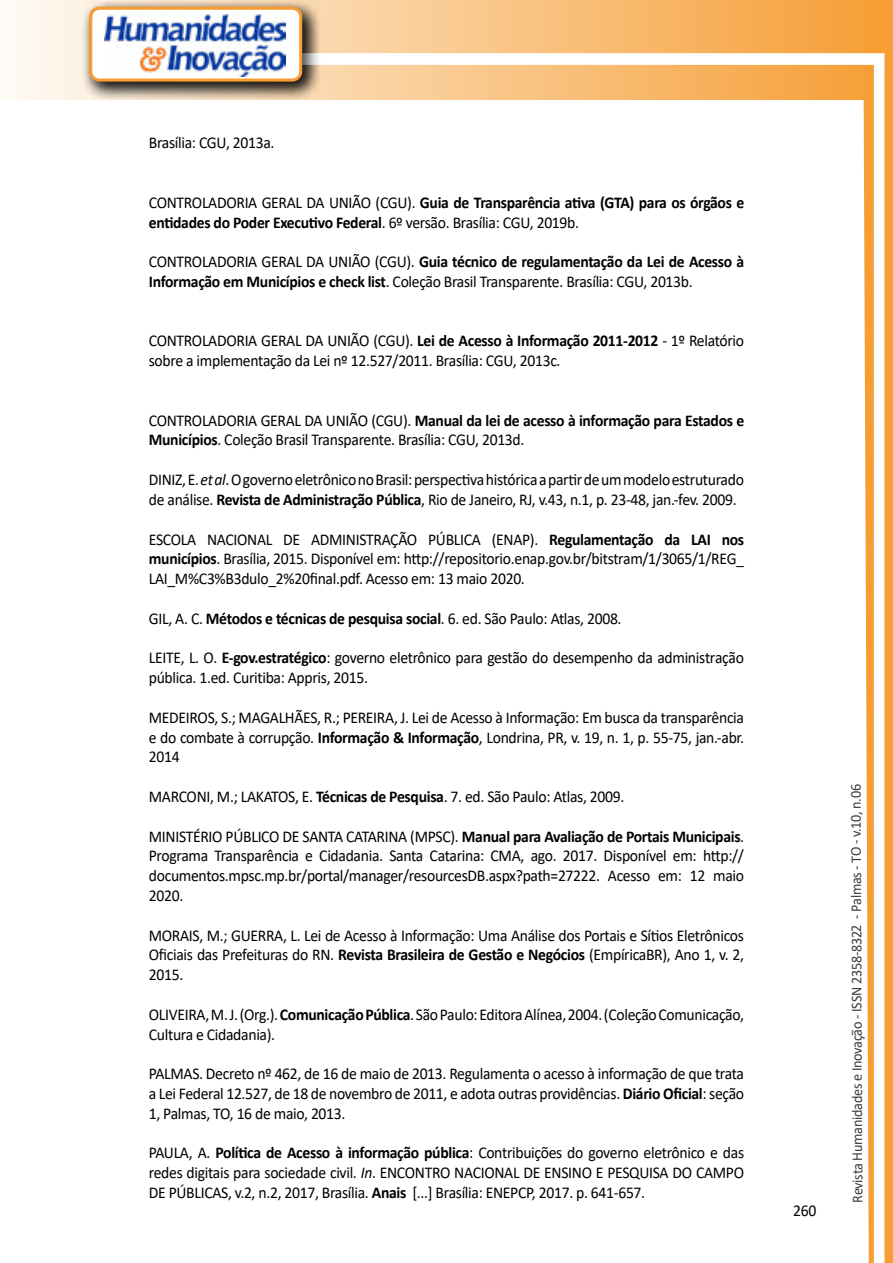
<style>
.page{position:relative;width:893px;height:1263px;background:#fff}
.page>*{position:absolute;margin:0;border:0;box-sizing:border-box;transform-origin:0 0}
.t1{font:16.5px/19.8px "Calibri";letter-spacing:-.02em;color:#000;scale:.95 1}
.t2{font:700 16.5px/19.8px "Calibri";letter-spacing:-.02em;color:#000;scale:.95 1}
.t3{font:15px "Calibri";letter-spacing:-.025em;color:#3c3c3b;scale:.95 1}
.s1{font-weight:400}
.s2{font-weight:700}
.s3{font-style:italic}
</style>
<div class="page">
<svg style="left:5px;top:0;width:858px;height:100px;background:#f9c484"></svg>
<div style="left:302px;top:53px;width:582px;height:12px;background:#fff;border:2px solid #fff"></div>
<svg style="left:863px;top:0;width:30px;height:1263px"></svg>
<div style="left:81px;top:0;width:241px;height:102px;background:#000;opacity:.75"></div>
<div style="left:91px;top:8px;width:210px;height:72px;background:#fff;border-radius:9px"></div>
<img style="left:104px;top:14px;width:181px;height:62px">
<div style="left:89px;top:7px;width:213px;height:75px;border:3px solid #f69e34;border-radius:9px"></div>
<p class="t1" style="left:149px;top:133px;width:134px">Brasília: CGU, 2013a.</p>
<p class="t2" style="left:149px;top:192px;width:628px"><span class="s1">CONTROLADORIA GERAL DA UNIÃO (CGU).</span> Guia de Transparência ativa (GTA) para os órgãos e entidades do Poder Executivo Federal<span class="s1">. 6º versão. Brasília: CGU, 2019b.</span></p>
<p class="t1" style="left:149px;top:251px;width:628px">CONTROLADORIA GERAL DA UNIÃO (CGU). <span class="s2">Guia técnico de regulamentação da Lei de Acesso à<br>Informação em Municípios e check list</span>. Coleção Brasil Transparente. Brasília: CGU, 2013b.</p>
<p class="t1" style="left:149px;top:331px;width:628px">CONTROLADORIA GERAL DA UNIÃO (CGU). <span class="s2">Lei de Acesso à Informação 2011-2012</span> - 1º Relatório sobre a implementação da Lei nº 12.527/2011. Brasília: CGU, 2013c.</p>
<p class="t1" style="left:149px;top:410px;width:628px">CONTROLADORIA GERAL DA UNIÃO (CGU). <span class="s2">Manual da lei de acesso à informação para Estados e<br>Municípios</span>. Coleção Brasil Transparente. Brasília: CGU, 2013d.</p>
<p class="t1" style="left:149px;top:469px;width:628px">DINIZ, E. <span class="s3">et al</span>. O governo eletrônico no Brasil: perspectiva histórica a partir de um modelo estruturado de análise. <span class="s2">Revista de Administração Pública</span>, Rio de Janeiro, RJ, v.43, n.1, p. 23-48, jan.-fev. 2009.</p>
<p class="t1" style="left:149px;top:529px;width:628px;text-align:justify">ESCOLA NACIONAL DE ADMINISTRAÇÃO PÚBLICA (ENAP). <span class="s2">Regulamentação da LAI nos municípios</span>. Brasília, 2015. Disponível em: http://repositorio.enap.gov.br/bitstram/1/3065/1/REG_ LAI_M%C3%B3dulo_2%20final.pdf. Acesso em: 13 maio 2020.</p>
<p class="t1" style="left:149px;top:608px;width:499px">GIL, A. C. <span class="s2">Métodos e técnicas de pesquisa social</span>. 6. ed. São Paulo: Atlas, 2008.</p>
<p class="t1" style="left:149px;top:647px;width:628px">LEITE, L. O. <span class="s2">E-gov.estratégico</span>: governo eletrônico para gestão do desempenho da administração pública. 1.ed. Curitiba: Appris, 2015.</p>
<p class="t1" style="left:149px;top:707px;width:628px;text-align:justify">MEDEIROS, S.; MAGALHÃES, R.; PEREIRA, J. Lei de Acesso à Informação: Em busca da transparência e do combate à corrupção. <span class="s2">Informação &amp; Informação</span>, Londrina, PR, v. 19, n. 1, p. 55-75, jan.-abr.<br>2014</p>
<p class="t1" style="left:149px;top:786px;width:502px">MARCONI, M.; LAKATOS, E. <span class="s2">Técnicas de Pesquisa</span>. 7. ed. São Paulo: Atlas, 2009.</p>
<p class="t1" style="left:149px;top:826px;width:628px;text-align:justify">MINISTÉRIO PÚBLICO DE SANTA CATARINA (MPSC). <span class="s2">Manual para Avaliação de Portais Municipais</span>.<br>Programa Transparência e Cidadania. Santa Catarina: CMA, ago. 2017. Disponível em: http:// documentos.mpsc.mp.br/portal/manager/resourcesDB.aspx?path=27222. Acesso em: 12 maio 2020.</p>
<p class="t1" style="left:149px;top:925px;width:628px;text-align:justify">MORAIS, M.; GUERRA, L. Lei de Acesso à Informação: Uma Análise dos Portais e Sítios Eletrônicos Oficiais das Prefeituras do RN. <span class="s2">Revista Brasileira de Gestão e Negócios</span> (EmpíricaBR), Ano 1, v. 2, 2015.</p>
<p class="t1" style="left:149px;top:1004px;width:628px">OLIVEIRA, M. J. (Org.). <span class="s2">Comunicação Pública</span>. São Paulo: Editora Alínea, 2004. (Coleção Comunicação,<br>Cultura e Cidadania).</p>
<p class="t1" style="left:149px;top:1063px;width:628px;text-align:justify">PALMAS. Decreto nº 462, de 16 de maio de 2013. Regulamenta o acesso à informação de que trata a Lei Federal 12.527, de 18 de novembro de 2011, e adota outras providências. <span class="s2">Diário Oficial</span>: seção 1, Palmas, TO, 16 de maio, 2013.</p>
<p class="t1" style="left:149px;top:1142px;width:628px;text-align:justify">PAULA, A. <span class="s2">Política de Acesso à informação pública</span>: Contribuições do governo eletrônico e das redes digitais para sociedade civil. <span class="s3">In</span>. ENCONTRO NACIONAL DE ENSINO E PESQUISA DO CAMPO DE PÚBLICAS, v.2, n.2, 2017, Brasília. <span class="s2">Anais</span> [...] Brasília: ENEPCP, 2017. p. 641-657.</p>
<p class="t1" style="left:793px;top:1200px;width:26px">260</p>
<p class="t3" style="left:846px;top:1203px;width:442px;rotate:-90deg">Revista Humanidades e Inovação - ISSN 2358-8322 - Palmas - TO - v.10, n.06</p>
</div>
